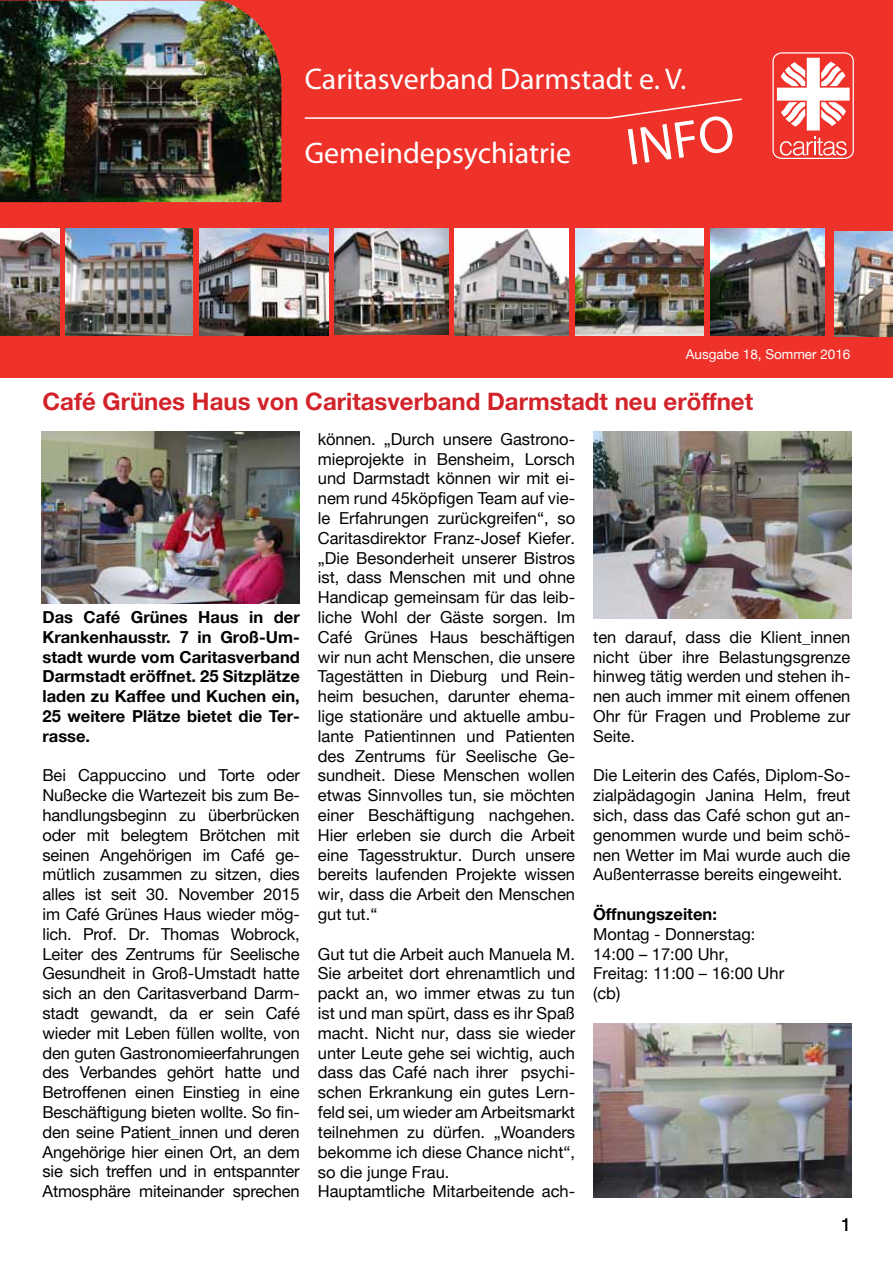
<style>
.page{position:relative;width:893px;height:1263px;background:#fff}
.page>*{position:absolute;margin:0;border:0;box-sizing:border-box;transform-origin:0 0}
.t1{font:52.5px "Myriad Pro";color:#fff}
.t2{font:30px "Myriad Pro";color:#fff}
.t3{font:700 24px "Helvetica Neue";color:#d2232a}
.t4{font:18px "Helvetica Neue";color:#000}
.t5{font:16.5px/19.8px "Helvetica Neue";color:#000;text-align:justify}
.t6{font:700 16.5px/19.8px "Helvetica Neue";color:#000;text-align:justify}
.t7{font:13.5px "Helvetica Neue";color:#fff}
</style>
<div class="page">
<div style="left:0;top:0;width:893px;height:378px;background:#ee3129"></div>
<hr style="left:305px;top:117px;width:304px;height:2px;background:#fff">
<img style="left:199px;top:229px;width:129px;height:106px">
<img style="left:0;top:229px;width:60px;height:106px">
<img style="left:455px;top:229px;width:114px;height:106px">
<img style="left:575px;top:229px;width:129px;height:106px">
<img style="left:710px;top:229px;width:115px;height:106px">
<img style="left:335px;top:229px;width:114px;height:106px">
<img style="left:0;top:1px;width:282px;height:201px">
<svg style="left:772px;top:52px;width:82px;height:107px"></svg>
<svg style="left:607px;top:98px;width:135px;height:21px"></svg>
<img style="left:66px;top:228px;width:127px;height:107px">
<img style="left:593px;top:432px;width:258px;height:187px">
<img style="left:42px;top:432px;width:258px;height:171px">
<img style="left:594px;top:1023px;width:257px;height:174px">
<img style="left:835px;top:231px;width:58px;height:105px">
<h2 class="t2" style="left:305px;top:60px;width:383px">Caritasverband Darmstadt e. V.</h2>
<h2 class="t2" style="left:305px;top:134px;width:268px">Gemeindepsychiatrie</h2>
<h1 class="t1" style="left:622px;top:115px;width:110px;rotate:-8deg">INFO</h1>
<p class="t7" style="left:686px;top:346px;width:166px">Ausgabe 18, Sommer 2016</p>
<h3 class="t3" style="left:43px;top:387px;width:712px">Café Grünes Haus von Caritasverband Darmstadt neu eröffnet</h3>
<p class="t6" style="left:43px;top:607px;width:259px">Das Café Grünes Haus in der Krankenhausstr. 7 in Groß-Um&shy;stadt wurde vom Caritasverband Darmstadt eröffnet. 25 Sitzplätze laden zu Kaffee und Kuchen ein, 25 weitere Plätze bietet die Ter&shy;rasse.</p>
<p class="t5" style="left:43px;top:765px;width:259px">Bei Cappuccino und Torte oder Nußecke die Wartezeit bis zum Be&shy;handlungsbeginn zu überbrücken oder mit belegtem Brötchen mit seinen Angehörigen im Café ge&shy;mütlich zusammen zu sitzen, dies alles ist seit 30. November 2015 im Café Grünes Haus wieder mög&shy;lich. Prof. Dr. Thomas Wobrock, Leiter des Zentrums für Seelische Gesundheit in Groß-Umstadt hatte sich an den Caritasverband Darm&shy;stadt gewandt, da er sein Café wieder mit Leben füllen wollte, von den guten Gastronomieerfahrungen des Verbandes gehört hatte und Betroffenen einen Einstieg in eine Beschäftigung bieten wollte. So fin&shy;den seine Patient_innen und deren Angehörige hier einen Ort, an dem sie sich treffen und in entspannter Atmosphäre miteinander sprechen</p>
<p class="t5" style="left:318px;top:429px;width:259px">können. „Durch unsere Gastrono&shy;mieprojekte in Bensheim, Lorsch und Darmstadt können wir mit ei&shy;nem rund 45köpfigen Team auf vie&shy;le Erfahrungen zurückgreifen“, so Caritasdirektor Franz-Josef Kiefer. „Die Besonderheit unserer Bistros ist, dass Menschen mit und ohne Handicap gemeinsam für das leib&shy;liche Wohl der Gäste sorgen. Im Café Grünes Haus beschäftigen wir nun acht Menschen, die unsere Tagestätten in Dieburg und Rein&shy;heim besuchen, darunter ehema&shy;lige stationäre und aktuelle ambu&shy;lante Patientinnen und Patienten des Zentrums für Seelische Ge&shy;sundheit. Diese Menschen wollen etwas Sinnvolles tun, sie möchten einer Beschäftigung nachgehen.<br>Hier erleben sie durch die Arbeit eine Tagesstruktur. Durch unsere bereits laufenden Projekte wissen wir, dass die Arbeit den Menschen gut tut.“</p>
<p class="t5" style="left:318px;top:944px;width:259px;text-align:left">Gut tut die Arbeit auch Manuela M.<br>Sie arbeitet dort ehrenamtlich und packt an, wo immer etwas zu tun ist und man spürt, dass es ihr Spaß macht. Nicht nur, dass sie wieder unter Leute gehe sei wichtig, auch dass das Café nach ihrer psychi&shy;schen Erkrankung ein gutes Lern&shy;feld sei, um wieder am Arbeitsmarkt teilnehmen zu dürfen. „Woanders bekomme ich diese Chance nicht“, so die junge Frau.<br>Hauptamtliche Mitarbeitende ach-</p>
<p class="t5" style="left:593px;top:627px;width:259px">ten darauf, dass die Klient_innen nicht über ihre Belastungsgrenze hinweg tätig werden und stehen ih&shy;nen auch immer mit einem offenen Ohr für Fragen und Probleme zur Seite.</p>
<p class="t5" style="left:593px;top:765px;width:259px">Die Leiterin des Cafés, Diplom-So&shy;zialpädagogin Janina Helm, freut sich, dass das Café schon gut an&shy;genommen wurde und beim schö&shy;nen Wetter im Mai wurde auch die Außenterrasse bereits eingeweiht.</p>
<p class="t6" style="left:593px;top:904px;width:125px">Öffnungszeiten:</p>
<p class="t5" style="left:593px;top:924px;width:193px;text-align:left">Montag - Donnerstag:<br>14:00 – 17:00 Uhr,<br>Freitag: 11:00 – 16:00 Uhr (cb)</p>
<p class="t4" style="left:841px;top:1214px;width:12px">1</p>
</div>
